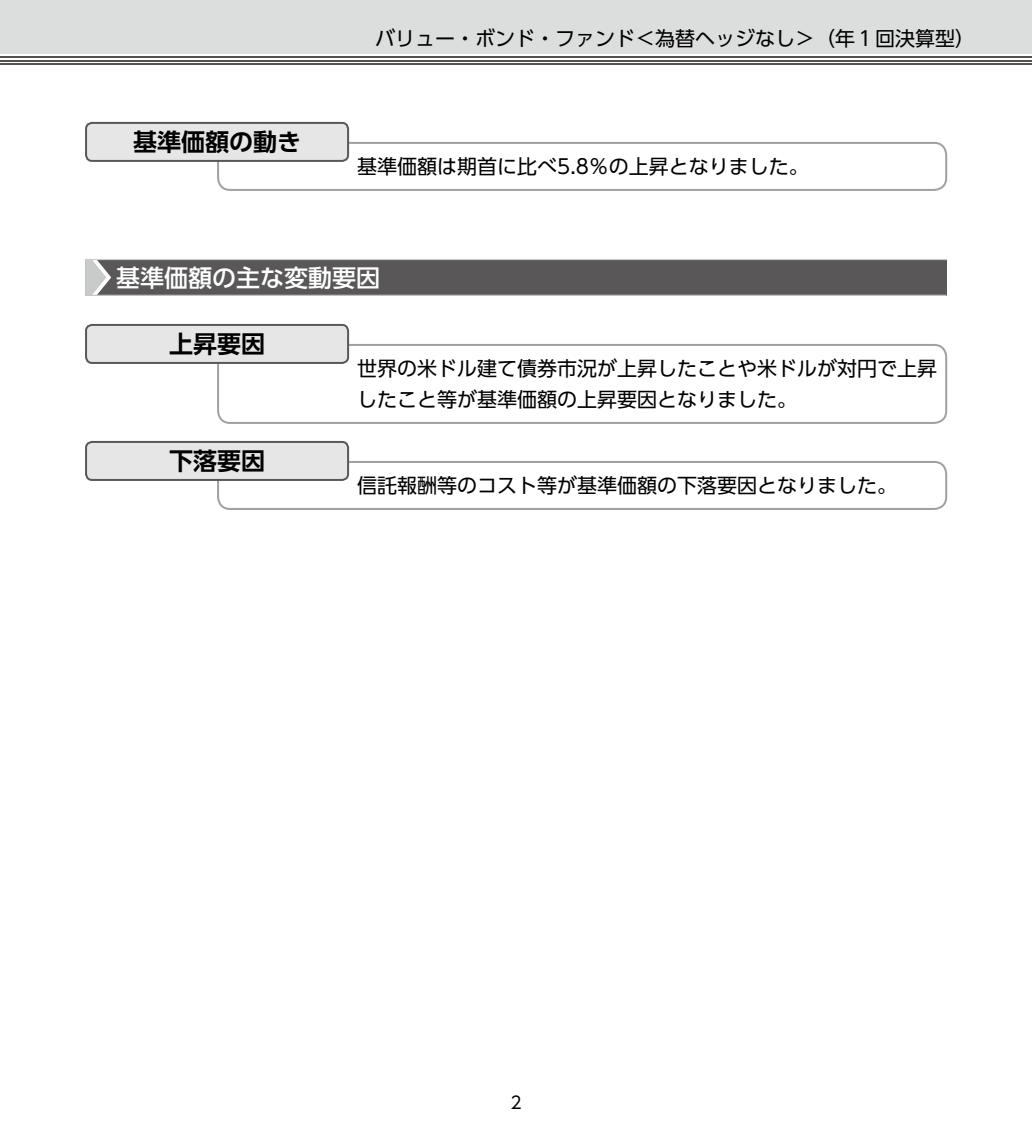
<style>
.page{position:relative;width:1032px;height:1134px;background:#fff}
.page>*{position:absolute;margin:0;border:0;box-sizing:border-box;transform-origin:0 0}
.t1{font:700 24px "UD Shin Go Pro De";color:#000}
.t2{font:500 24px "UD Shin Go Pro";color:#fff}
.t3{font:20px/31px "UD Shin Go Pro";color:#000}
.t4{font:17px "UD Shin Go Pro";color:#000}
</style>
<div class="page">
<div style="left:0;top:0;width:1032px;height:54px;background:#dcdddd"></div>
<hr style="left:0;top:63px;width:1032px;height:2px;background:#545251">
<hr style="left:0;top:60px;width:1032px;height:1px;background:#545251">
<hr style="left:0;top:56px;width:1032px;height:2px;background:#545251">
<div style="left:217px;top:142px;width:730px;height:49px;border:2px solid #9fa0a0;border-radius:12px"></div>
<div style="left:86px;top:123px;width:262px;height:38px;background:#e6e6e6;border-radius:6px"></div>
<div style="left:85px;top:122px;width:264px;height:40px;border:2px solid #595757;border-radius:6px"></div>
<div style="left:85px;top:259px;width:862px;height:36px;background:#595757"></div>
<hr style="left:85px;top:295px;width:861px;height:1px;background:#c9caca">
<hr style="left:85px;top:259px;width:862px;height:1px;background:#c9caca">
<svg style="left:85px;top:260px;width:26px;height:35px"></svg>
<div style="left:217px;top:344px;width:730px;height:80px;border:2px solid #9fa0a0;border-radius:12px"></div>
<div style="left:86px;top:325px;width:262px;height:38px;background:#e6e6e6;border-radius:6px"></div>
<div style="left:85px;top:324px;width:264px;height:40px;border:2px solid #595757;border-radius:6px"></div>
<div style="left:217px;top:461px;width:730px;height:49px;border:2px solid #9fa0a0;border-radius:12px"></div>
<div style="left:86px;top:442px;width:262px;height:38px;background:#e6e6e6;border-radius:6px"></div>
<div style="left:85px;top:441px;width:264px;height:40px;border:2px solid #595757;border-radius:6px"></div>
<p class="t1" style="left:133px;top:122px;width:169px">基準価額の動き</p>
<p class="t3" style="left:375px;top:22px;width:601px">バリュー・ボンド・ファンド＜為替ヘッジなし＞（年１回決算型）</p>
<p class="t3" style="left:357px;top:150px;width:453px">基準価額は期首に比べ5.8％の上昇となりました。</p>
<p class="t2" style="left:116px;top:258px;width:265px">基準価額の主な変動要因</p>
<p class="t1" style="left:169px;top:324px;width:97px">上昇要因</p>
<p class="t1" style="left:169px;top:441px;width:97px">下落要因</p>
<p class="t3" style="left:357px;top:352px;width:581px">世界の米ドル建て債券市況が上昇したことや米ドルが対円で上昇したこと等が基準価額の上昇要因となりました。</p>
<p class="t3" style="left:357px;top:469px;width:541px">信託報酬等のコスト等が基準価額の下落要因となりました。</p>
<p class="t4" style="left:510px;top:1089px;width:13px">2</p>
</div>
